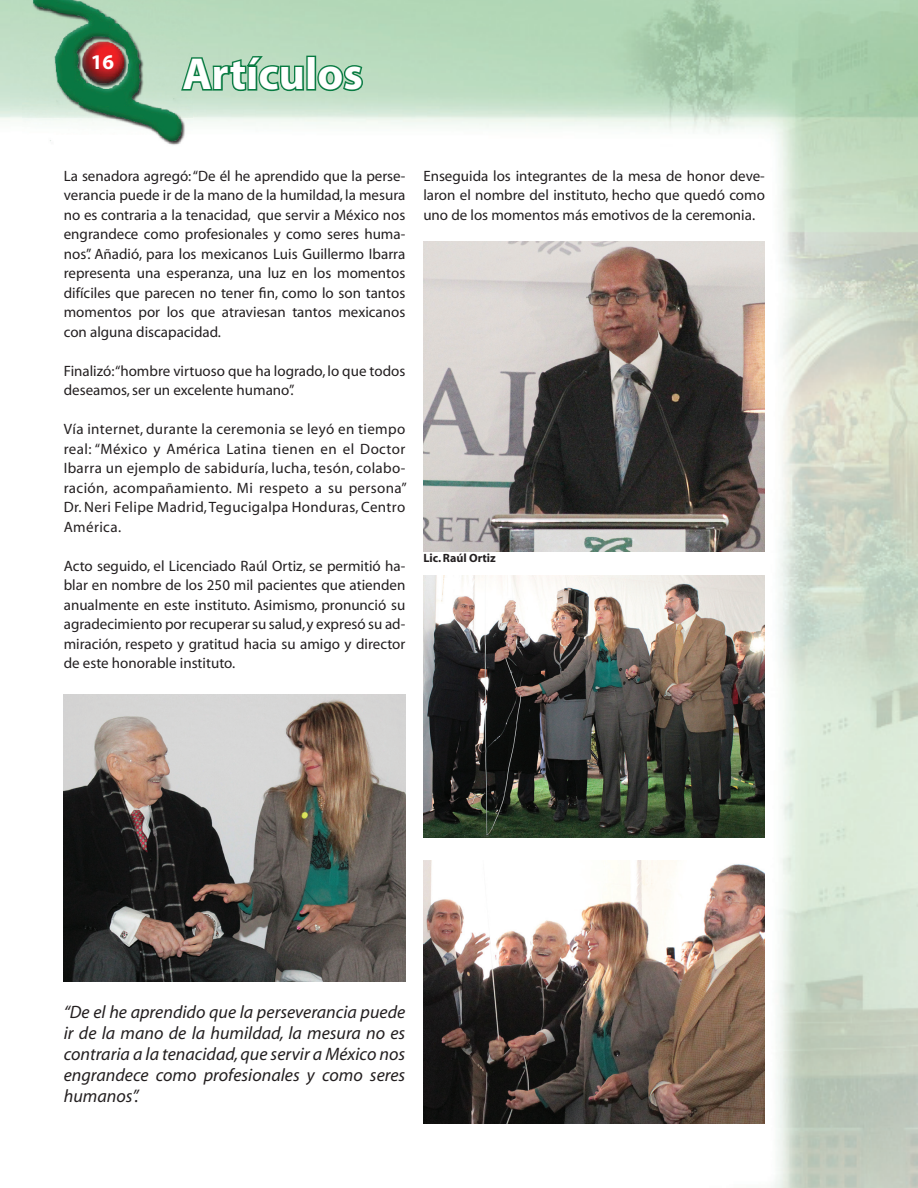
<style>
.page{position:relative;width:918px;height:1188px;background:#fff}
.page>*{position:absolute;margin:0;border:0;box-sizing:border-box;transform-origin:0 0}
.t1{font:700 45px "Myriad";color:#fff}
.t2{font:700 21px "Myriad";color:#fff}
.t3{font:italic 18px/21px "Myriad";color:#231f20;text-align:justify}
.t4{font:15px/19.5px "Myriad";color:#231f20;text-align:justify}
.t5{font:700 12px "Myriad";color:#231f20}
</style>
<div class="page">
<img style="left:0;top:0;width:918px;height:1188px">
<img style="left:22px;top:0;width:171px;height:152px">
<img style="left:64px;top:695px;width:341px;height:286px">
<img style="left:423px;top:241px;width:342px;height:311px">
<img style="left:423px;top:575px;width:342px;height:263px">
<img style="left:423px;top:861px;width:342px;height:262px">
<svg style="left:179px;top:54px;width:127px;height:39px;background:#7db995"></svg>
<div style="left:306px;top:56px;width:10px;height:35px;border:3px solid #097b42"></div>
<svg style="left:316px;top:64px;width:48px;height:29px"></svg>
<h2 class="t2" style="left:91px;top:51px;width:25px">16</h2>
<h1 class="t1" style="left:182px;top:51px;width:182px">Artículos</h1>
<p class="t4" style="left:64px;top:167px;width:343px">La senadora agregó: “De él he aprendido que la perse&shy;verancia puede ir de la mano de la humildad, la mesura no es contraria a la tenacidad, que servir a México nos engrandece como profesionales y como seres huma&shy;nos”. Añadió, para los mexicanos Luis Guillermo Ibarra representa una esperanza, una luz en los momentos difíciles que parecen no tener fin, como lo son tantos momentos por los que atraviesan tantos mexicanos con alguna discapacidad.</p>
<p class="t4" style="left:64px;top:362px;width:343px">Finalizó: “hombre virtuoso que ha logrado, lo que todos deseamos, ser un excelente humano”.</p>
<p class="t4" style="left:64px;top:420px;width:345px">Vía internet, durante la ceremonia se leyó en tiempo real: “México y América Latina tienen en el Doctor Ibarra un ejemplo de sabiduría, lucha, tesón, colabo&shy;ración, acompañamiento. Mi respeto a su persona” Dr. Neri Felipe Madrid, Tegucigalpa Honduras, Centro América.</p>
<p class="t4" style="left:64px;top:557px;width:343px">Acto seguido, el Licenciado Raúl Ortiz, se permitió ha&shy;blar en nombre de los 250 mil pacientes que atienden anualmente en este instituto. Asimismo, pronunció su agradecimiento por recuperar su salud, y expresó su ad&shy;miración, respeto y gratitud hacia su amigo y director de este honorable instituto.</p>
<p class="t4" style="left:423px;top:167px;width:343px">Enseguida los integrantes de la mesa de honor deve&shy;laron el nombre del instituto, hecho que quedó como uno de los momentos más emotivos de la ceremonia.</p>
<p class="t5" style="left:423px;top:552px;width:74px">Lic. Raúl Ortiz</p>
<p class="t3" style="left:64px;top:1003px;width:343px">“De el he aprendido que la perseverancia puede ir de la mano de la humildad, la mesura no es contraria a la tenacidad, que servir a México nos engrandece como profesionales y como seres humanos”.</p>
</div>
